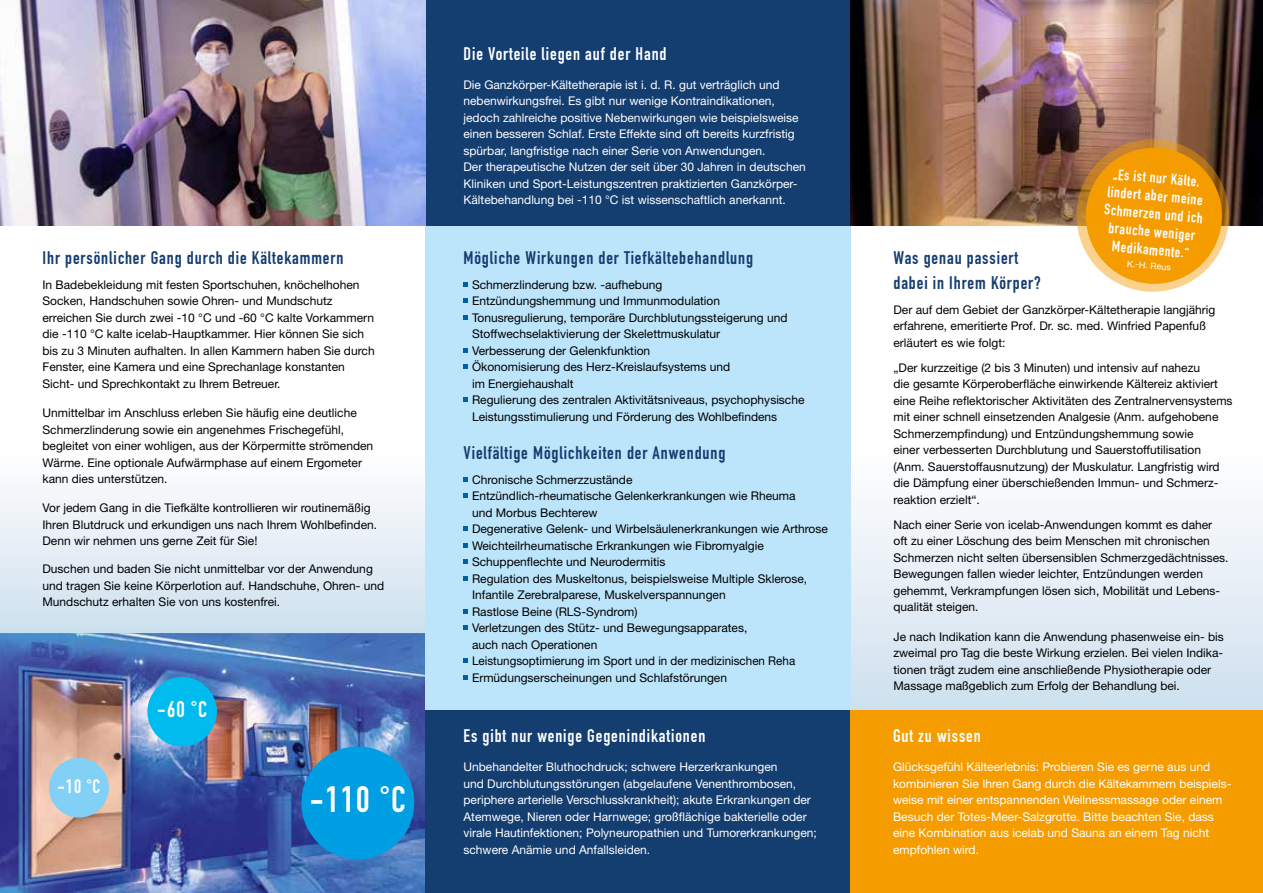
<style>
.page{position:relative;width:1263px;height:893px;background:#fff}
.page>*{position:absolute;margin:0;border:0;box-sizing:border-box;transform-origin:0 0}
.t1{font:36.15px "DIN Engschrift LT Pro";color:#fff}
.t2{font:22.35px "DIN Engschrift LT Pro";color:#fff}
.t3{font:19.2px "DIN Engschrift LT Pro";color:#fff}
.t4{font:18px/25px "DIN Engschrift LT Pro";letter-spacing:.05em;color:#143d70}
.t5{font:18px "DIN Engschrift LT Pro";letter-spacing:.05em;color:#fff}
.t6{font:15px/18px "DIN Engschrift LT Pro";color:#fff;text-align:center}
.t7{font:12px/16.5px "Helvetica Neue LT Pro";color:#000}
.t8{font:12px/16.5px "Helvetica Neue LT Pro";color:#fff}
.t9{font:9px "Helvetica Neue LT Pro";color:#fff}
</style>
<div class="page">
<div style="left:850px;top:446px;width:413px;height:264px;background:linear-gradient(to bottom,#fff,#cee0ee)"></div>
<img style="left:0;top:633px;width:425px;height:260px">
<div style="left:0;top:446px;width:425px;height:187px;background:linear-gradient(to bottom,#fff,#cee0ee)"></div>
<div style="left:425px;top:225px;width:425px;height:489px;background:#bce4fa"></div>
<div style="left:425px;top:710px;width:425px;height:183px;background:#143d70"></div>
<svg style="left:463px;top:282px;width:5px;height:5px"></svg>
<svg style="left:463px;top:299px;width:5px;height:4px"></svg>
<svg style="left:463px;top:315px;width:5px;height:5px"></svg>
<svg style="left:463px;top:348px;width:5px;height:5px"></svg>
<svg style="left:463px;top:365px;width:5px;height:4px"></svg>
<svg style="left:463px;top:398px;width:5px;height:4px"></svg>
<svg style="left:463px;top:477px;width:5px;height:4px"></svg>
<svg style="left:463px;top:493px;width:5px;height:5px"></svg>
<svg style="left:463px;top:526px;width:5px;height:5px"></svg>
<svg style="left:463px;top:543px;width:5px;height:4px"></svg>
<svg style="left:463px;top:559px;width:5px;height:5px"></svg>
<svg style="left:463px;top:576px;width:5px;height:4px"></svg>
<svg style="left:463px;top:609px;width:5px;height:4px"></svg>
<svg style="left:463px;top:625px;width:5px;height:5px"></svg>
<svg style="left:463px;top:658px;width:5px;height:5px"></svg>
<svg style="left:463px;top:675px;width:5px;height:4px"></svg>
<div style="left:425px;top:0;width:425px;height:225px;background:#143d70"></div>
<div style="left:49px;top:758px;width:60px;height:60px;background:#82d0f5;border-radius:50%"></div>
<div style="left:147px;top:677px;width:70px;height:69px;background:#0be;border-radius:50%"></div>
<div style="left:301px;top:746px;width:113px;height:113px;background:#009ee3;border-radius:50%"></div>
<img style="left:0;top:0;width:425px;height:225px">
<img style="left:850px;top:0;width:413px;height:225px">
<div style="left:850px;top:710px;width:413px;height:183px;background:#f59c00"></div>
<svg style="left:1076px;top:139px;width:153px;height:153px"></svg>
<div style="left:1086px;top:148px;width:136px;height:136px;background:#f59c00;border-radius:50%"></div>
<h3 class="t4" style="left:43px;top:245px;width:302px">Ihr persönlicher Gang durch die Kältekammern</h3>
<p class="t7" style="left:43px;top:276px;width:334px">In Badebekleidung mit festen Sportschuhen, knöchelhohen Socken, Handschuhen sowie Ohren- und Mundschutz erreichen Sie durch zwei -10 °C und -60 °C kalte Vorkammern die -110 °C kalte icelab-Hauptkammer. Hier können Sie sich bis zu 3 Minuten aufhalten. In allen Kammern haben Sie durch Fenster, eine Kamera und eine Sprechanlage konstanten Sicht- und Sprechkontakt zu Ihrem Betreuer.</p>
<p class="t7" style="left:43px;top:404px;width:332px">Unmittelbar im Anschluss erleben Sie häufig eine deutliche Schmerzlinderung sowie ein angenehmes Frischegefühl, begleitet von einer wohligen, aus der Körpermitte strömenden Wärme. Eine optionale Aufwärmphase auf einem Ergometer kann dies unterstützen.</p>
<p class="t7" style="left:43px;top:500px;width:336px">Vor jedem Gang in die Tiefkälte kontrollieren wir routinemäßig<br>Ihren Blutdruck und erkundigen uns nach Ihrem Wohlbefinden.<br>Denn wir nehmen uns gerne Zeit für Sie!</p>
<p class="t7" style="left:43px;top:560px;width:343px">Duschen und baden Sie nicht unmittelbar vor der Anwendung und tragen Sie keine Körperlotion auf. Handschuhe, Ohren- und<br>Mundschutz erhalten Sie von uns kostenfrei.</p>
<h3 class="t3" style="left:58px;top:774px;width:44px">-10 °C</h3>
<h2 class="t2" style="left:157px;top:696px;width:51px">-60 °C</h2>
<h1 class="t1" style="left:310px;top:778px;width:98px">-110 °C</h1>
<h3 class="t5" style="left:463px;top:43px;width:205px">Die Vorteile liegen auf der Hand</h3>
<p class="t8" style="left:463px;top:76px;width:344px">Die Ganzkörper-Kältetherapie ist i. d. R. gut verträglich und nebenwirkungsfrei. Es gibt nur wenige Kontraindikationen, jedoch zahlreiche positive Nebenwirkungen wie beispielsweise einen besseren Schlaf. Erste Effekte sind oft bereits kurzfristig spürbar, langfristige nach einer Serie von Anwendungen.<br>Der therapeutische Nutzen der seit über 30 Jahren in deutschen Kliniken und Sport-Leistungszentren praktizierten Ganzkörper-Kältebehandlung bei -110 °C ist wissenschaftlich anerkannt.</p>
<h3 class="t4" style="left:463px;top:245px;width:291px">Mögliche Wirkungen der Tiefkältebehandlung</h3>
<p class="t7" style="left:472px;top:276px;width:334px">Schmerzlinderung bzw. -aufhebung<br>Entzündungshemmung und Immunmodulation Tonusregulierung, temporäre Durchblutungssteigerung und Stoffwechselaktivierung der Skelettmuskulatur<br>Verbesserung der Gelenkfunktion<br>Ökonomisierung des Herz-Kreislaufsystems und<br>im Energiehaushalt<br>Regulierung des zentralen Aktivitätsniveaus, psychophysische Leistungsstimulierung und Förderung des Wohlbefindens</p>
<h3 class="t4" style="left:463px;top:440px;width:263px">Vielfältige Möglichkeiten der Anwendung</h3>
<p class="t7" style="left:472px;top:471px;width:357px">Chronische Schmerzzustände<br>Entzündlich-rheumatische Gelenkerkrankungen wie Rheuma<br>und Morbus Bechterew<br>Degenerative Gelenk- und Wirbelsäulenerkrankungen wie Arthrose Weichteilrheumatische Erkrankungen wie Fibromyalgie Schuppenflechte und Neurodermitis<br>Regulation des Muskeltonus, beispielsweise Multiple Sklerose, Infantile Zerebralparese, Muskelverspannungen<br>Rastlose Beine (RLS-Syndrom)<br>Verletzungen des Stütz- und Bewegungsapparates,<br>auch nach Operationen<br>Leistungsoptimierung im Sport und in der medizinischen Reha Ermüdungserscheinungen und Schlafstörungen</p>
<h3 class="t5" style="left:463px;top:725px;width:243px">Es gibt nur wenige Gegenindikationen</h3>
<p class="t8" style="left:463px;top:758px;width:355px">Unbehandelter Bluthochdruck; schwere Herzerkrankungen<br>und Durchblutungsstörungen (abgelaufene Venenthrombosen, periphere arterielle Verschlusskrankheit); akute Erkrankungen der Atemwege, Nieren oder Harnwege; großflächige bakterielle oder virale Hautinfektionen; Polyneuropathien und Tumorerkrankungen; schwere Anämie und Anfallsleiden.</p>
<p class="t6" style="left:1108px;top:164px;width:100px;rotate:5deg">„Es ist nur Kälte, lindert aber meine<br>Schmerzen und ich brauche weniger<br>Medikamente.“</p>
<p class="t9" style="left:1127px;top:258px;width:46px;rotate:5deg">K.-H. Reus</p>
<h3 class="t4" style="left:893px;top:245px;width:149px">Was genau passiert dabei in Ihrem Körper?</h3>
<p class="t7" style="left:893px;top:301px;width:324px">Der auf dem Gebiet der Ganzkörper-Kältetherapie langjährig erfahrene, emeritierte Prof. Dr. sc. med. Winfried Papenfuß erläutert es wie folgt:</p>
<p class="t7" style="left:893px;top:359px;width:341px">„Der kurzzeitige (2 bis 3 Minuten) und intensiv auf nahezu<br>die gesamte Körperoberfläche einwirkende Kältereiz aktiviert eine Reihe reflektorischer Aktivitäten des Zentralnervensystems mit einer schnell einsetzenden Analgesie (Anm. aufgehobene Schmerzempfindung) und Entzündungshemmung sowie<br>einer verbesserten Durchblutung und Sauerstoffutilisation (Anm. Sauerstoffausnutzung) der Muskulatur. Langfristig wird die Dämpfung einer überschießenden Immun- und Schmerz&shy;reaktion erzielt“.</p>
<p class="t7" style="left:893px;top:516px;width:337px">Nach einer Serie von icelab-Anwendungen kommt es daher oft zu einer Löschung des beim Menschen mit chronischen Schmerzen nicht selten übersensiblen Schmerzgedächtnisses.<br>Bewegungen fallen wieder leichter, Entzündungen werden gehemmt, Verkrampfungen lösen sich, Mobilität und Lebens&shy;qualität steigen.</p>
<p class="t7" style="left:893px;top:628px;width:332px">Je nach Indikation kann die Anwendung phasenweise ein- bis zweimal pro Tag die beste Wirkung erzielen. Bei vielen Indika&shy;tionen trägt zudem eine anschließende Physiotherapie oder Massage maßgeblich zum Erfolg der Behandlung bei.</p>
<h3 class="t5" style="left:893px;top:725px;width:89px">Gut zu wissen</h3>
<p class="t8" style="left:893px;top:758px;width:340px">Glücksgefühl Kälteerlebnis: Probieren Sie es gerne aus und kombinieren Sie Ihren Gang durch die Kältekammern beispiels&shy;weise mit einer entspannenden Wellnessmassage oder einem Besuch der Totes-Meer-Salzgrotte. Bitte beachten Sie, dass eine Kombination aus icelab und Sauna an einem Tag nicht empfohlen wird.</p>
</div>
